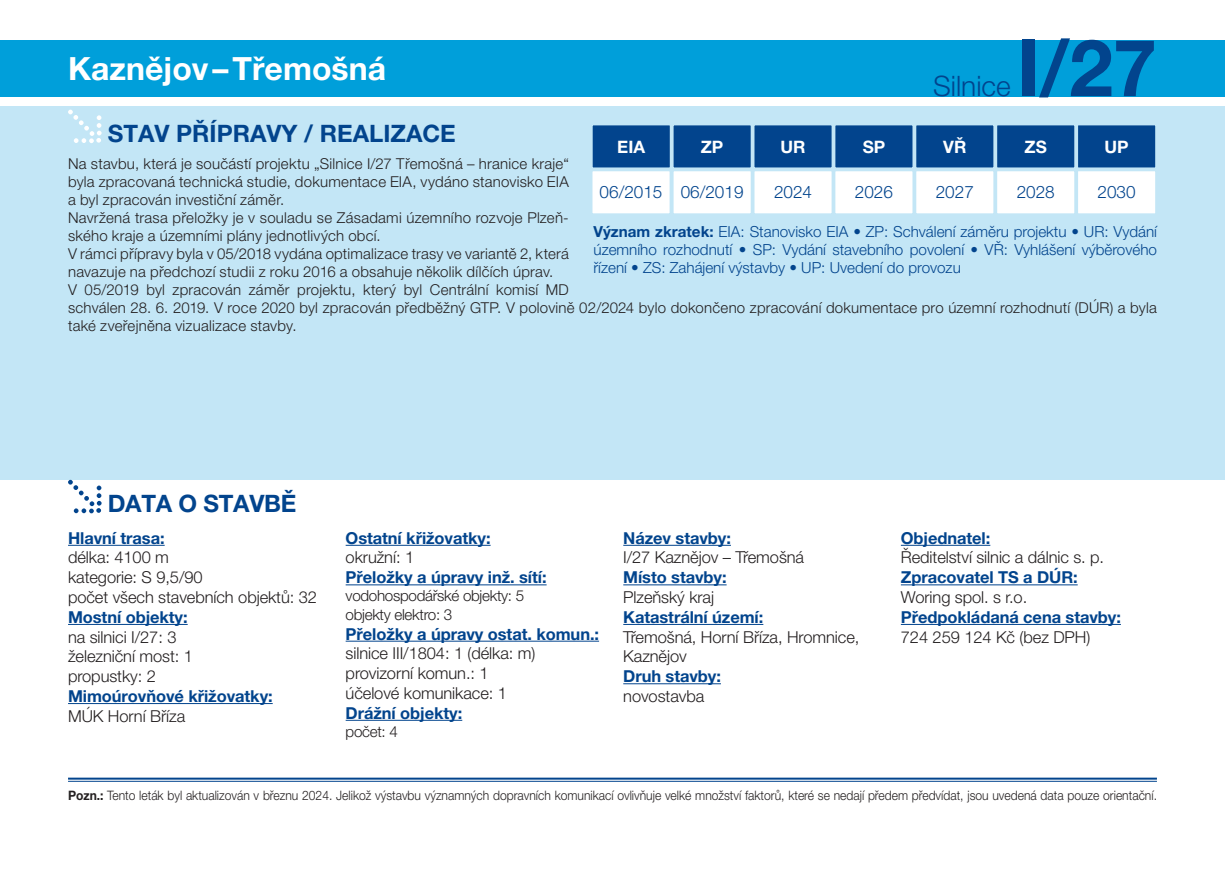
<style>
.page{position:relative;width:1225px;height:874px;background:#fff}
.page>*{position:absolute;margin:0;border:0;box-sizing:border-box;transform-origin:0 0}
.t1{font:700 78.8px "Helvetica Neue LT Pro";color:#02448d}
.t2{font:700 32px "Helvetica Neue LT Pro";color:#fff}
.t3{font:300 28.2px "Helvetica Neue LT Pro";color:#02448d}
.t4{font:700 24px "Helvetica Neue LT Pro";color:#02448d}
.t5{font:300 17.2px "Helvetica Neue LT Pro";color:#02448d}
.t6{font:700 17.2px "Helvetica Neue LT Pro";color:#fff}
.t7{font:300 16.4px/19.8px "Helvetica Neue LT Pro";letter-spacing:-.005em;color:#231f20}
.t8{font:700 16.4px "Helvetica Neue LT Pro";letter-spacing:-.005em;color:#02448d}
.t9{font:300 15.2px/18.2px "Helvetica Neue LT Pro";color:#02448d;text-align:justify}
.t10{font:300 15.2px/18.2px "Helvetica Neue LT Pro";letter-spacing:-.02em;color:#231f20}
.t11{font:300 15px/18px "Helvetica Neue LT Pro";letter-spacing:.015em;color:#231f20}
.t12{font:300 13px "Helvetica Neue LT Pro";color:#231f20;scale:.93 1}
.s1{font-weight:700}
</style>
<div class="page">
<div style="left:0;top:106px;width:1225px;height:373px;background:#c3e6f6"></div>
<svg style="left:68px;top:110px;width:34px;height:33px"></svg>
<div style="left:1077px;top:124px;width:79px;height:44px;background:#02448d"></div>
<div style="left:1076px;top:123px;width:81px;height:46px;border:2px solid #c3e6f6"></div>
<div style="left:915px;top:124px;width:79px;height:44px;background:#02448d"></div>
<div style="left:914px;top:123px;width:81px;height:46px;border:2px solid #c3e6f6"></div>
<div style="left:753px;top:124px;width:79px;height:44px;background:#02448d"></div>
<div style="left:752px;top:123px;width:81px;height:46px;border:2px solid #c3e6f6"></div>
<div style="left:996px;top:124px;width:79px;height:44px;background:#02448d"></div>
<div style="left:995px;top:123px;width:81px;height:46px;border:2px solid #c3e6f6"></div>
<div style="left:834px;top:124px;width:79px;height:44px;background:#02448d"></div>
<div style="left:833px;top:123px;width:81px;height:46px;border:2px solid #c3e6f6"></div>
<div style="left:672px;top:124px;width:79px;height:44px;background:#02448d"></div>
<div style="left:671px;top:123px;width:81px;height:46px;border:2px solid #c3e6f6"></div>
<div style="left:592px;top:124px;width:79px;height:44px;background:#02448d"></div>
<div style="left:591px;top:123px;width:80px;height:46px;border:2px solid #c3e6f6"></div>
<div style="left:1077px;top:170px;width:79px;height:44px;background:#fff"></div>
<div style="left:1076px;top:169px;width:81px;height:46px;border:2px solid #c3e6f6"></div>
<div style="left:915px;top:170px;width:79px;height:44px;background:#fff"></div>
<div style="left:914px;top:169px;width:81px;height:46px;border:2px solid #c3e6f6"></div>
<div style="left:753px;top:170px;width:79px;height:44px;background:#fff"></div>
<div style="left:752px;top:169px;width:81px;height:46px;border:2px solid #c3e6f6"></div>
<div style="left:996px;top:170px;width:79px;height:44px;background:#fff"></div>
<div style="left:995px;top:169px;width:81px;height:46px;border:2px solid #c3e6f6"></div>
<div style="left:834px;top:170px;width:79px;height:44px;background:#fff"></div>
<div style="left:833px;top:169px;width:81px;height:46px;border:2px solid #c3e6f6"></div>
<div style="left:672px;top:170px;width:79px;height:44px;background:#fff"></div>
<div style="left:671px;top:169px;width:81px;height:46px;border:2px solid #c3e6f6"></div>
<div style="left:591px;top:170px;width:79px;height:44px;background:#fff"></div>
<div style="left:590px;top:169px;width:81px;height:46px;border:2px solid #c3e6f6"></div>
<hr style="left:68px;top:777px;width:1089px;height:2px;background:#02448d">
<hr style="left:68px;top:780px;width:1089px;height:1px;background:#02448d">
<hr style="left:68px;top:544px;width:97px;height:1px;background:#02448d">
<hr style="left:68px;top:623px;width:120px;height:1px;background:#02448d">
<hr style="left:68px;top:702px;width:205px;height:1px;background:#02448d">
<hr style="left:346px;top:544px;width:144px;height:1px;background:#02448d">
<hr style="left:346px;top:584px;width:200px;height:1px;background:#02448d">
<hr style="left:346px;top:640px;width:253px;height:1px;background:#02448d">
<hr style="left:346px;top:719px;width:116px;height:1px;background:#02448d">
<hr style="left:623px;top:544px;width:108px;height:1px;background:#02448d">
<hr style="left:623px;top:584px;width:103px;height:1px;background:#02448d">
<hr style="left:623px;top:623px;width:140px;height:1px;background:#02448d">
<hr style="left:623px;top:683px;width:98px;height:1px;background:#02448d">
<hr style="left:901px;top:544px;width:89px;height:1px;background:#02448d">
<hr style="left:901px;top:584px;width:176px;height:1px;background:#02448d">
<hr style="left:901px;top:623px;width:220px;height:1px;background:#02448d">
<div style="left:0;top:40px;width:1225px;height:56px;background:#009fda"></div>
<svg style="left:68px;top:479px;width:34px;height:34px"></svg>
<h2 class="t2" style="left:68px;top:48px;width:319px">Kaznějov–Třemošná</h2>
<h3 class="t3" style="left:933px;top:69px;width:79px">Silnice</h3>
<h1 class="t1" style="left:1016px;top:19px;width:142px">I/27</h1>
<h3 class="t4" style="left:108px;top:119px;width:350px">STAV PŘÍPRAVY / REALIZACE</h3>
<p class="t6" style="left:617px;top:136px;width:29px">EIA</p>
<p class="t6" style="left:701px;top:136px;width:24px">ZP</p>
<p class="t6" style="left:780px;top:136px;width:27px">UR</p>
<p class="t6" style="left:862px;top:136px;width:24px">SP</p>
<p class="t6" style="left:943px;top:136px;width:25px">VŘ</p>
<p class="t6" style="left:1024px;top:136px;width:24px">ZS</p>
<p class="t6" style="left:1104px;top:136px;width:26px">UP</p>
<p class="t5" style="left:599px;top:182px;width:145px">06/2015 06/2019</p>
<p class="t5" style="left:774px;top:182px;width:40px">2024</p>
<p class="t5" style="left:855px;top:182px;width:40px">2026</p>
<p class="t5" style="left:935px;top:182px;width:40px">2027</p>
<p class="t5" style="left:1016px;top:182px;width:40px">2028</p>
<p class="t5" style="left:1097px;top:182px;width:40px">2030</p>
<p class="t11" style="left:68px;top:154px;width:1090px">Na stavbu, která je součástí projektu „Silnice I/27 Třemošná – hranice kraje“<br>byla zpracovaná technická studie, dokumentace EIA, vydáno stanovisko EIA<br>a byl zpracován investiční záměr.<br>Navržená trasa přeložky je v souladu se Zásadami územního rozvoje Plzeň-<br>ského kraje a územními plány jednotlivých obcí.<br>V rámci přípravy byla v 05/2018 vydána optimalizace trasy ve variantě 2, která<br>navazuje na předchozí studii z roku 2016 a obsahuje několik dílčích úprav.<br>V 05/2019 byl zpracován záměr projektu, který byl Centrální komisí MD<br>schválen 28. 6. 2019. V roce 2020 byl zpracován předběžný GTP. V polovině 02/2024 bylo dokončeno zpracování dokumentace pro územní rozhodnutí (DÚR) a byla také zveřejněna vizualizace stavby.</p>
<p class="t9" style="left:593px;top:222px;width:565px"><span class="s1">Význam zkratek:</span> EIA: Stanovisko EIA • ZP: Schválení záměru projektu • UR: Vydání územního rozhodnutí • SP: Vydání stavebního povolení • VŘ: Vyhlášení výběrového řízení • ZS: Zahájení výstavby • UP: Uvedení do provozu</p>
<h3 class="t4" style="left:108px;top:488px;width:190px">DATA O STAVBĚ</h3>
<p class="t8" style="left:68px;top:527px;width:98px">Hlavní trasa:</p>
<p class="t7" style="left:68px;top:547px;width:250px">délka: 4100 m<br>kategorie: S 9,5/90<br>počet všech stavebních objektů: 32</p>
<p class="t8" style="left:68px;top:606px;width:121px">Mostní objekty:</p>
<p class="t7" style="left:68px;top:626px;width:126px">na silnici I/27: 3 železniční most: 1 propustky: 2</p>
<p class="t8" style="left:68px;top:685px;width:206px">Mimoúrovňové křižovatky:</p>
<p class="t7" style="left:68px;top:705px;width:119px">MÚK Horní Bříza</p>
<p class="t8" style="left:346px;top:527px;width:146px">Ostatní křižovatky:</p>
<p class="t7" style="left:346px;top:547px;width:70px">okružní: 1</p>
<p class="t8" style="left:346px;top:567px;width:202px">Přeložky a úpravy inž. sítí:</p>
<p class="t10" style="left:346px;top:586px;width:180px">vodohospodářské objekty: 5 objekty elektro: 3</p>
<p class="t8" style="left:346px;top:623px;width:255px">Přeložky a úpravy ostat. komun.:</p>
<p class="t7" style="left:346px;top:643px;width:191px">silnice III/1804: 1 (délka: m) provizorní komun.: 1 účelové komunikace: 1</p>
<p class="t8" style="left:346px;top:702px;width:118px">Drážní objekty:</p>
<p class="t10" style="left:346px;top:721px;width:54px">počet: 4</p>
<p class="t8" style="left:623px;top:527px;width:109px">Název stavby:</p>
<p class="t7" style="left:623px;top:547px;width:182px">I/27 Kaznějov – Třemošná</p>
<p class="t8" style="left:623px;top:567px;width:105px">Místo stavby:</p>
<p class="t7" style="left:623px;top:586px;width:92px">Plzeňský kraj</p>
<p class="t8" style="left:623px;top:606px;width:142px">Katastrální území:</p>
<p class="t7" style="left:623px;top:626px;width:238px">Třemošná, Horní Bříza, Hromnice,<br>Kaznějov</p>
<p class="t8" style="left:623px;top:665px;width:99px">Druh stavby:</p>
<p class="t7" style="left:623px;top:685px;width:83px">novostavba</p>
<p class="t8" style="left:901px;top:527px;width:91px">Objednatel:</p>
<p class="t7" style="left:901px;top:547px;width:205px">Ředitelství silnic a dálnic s. p.</p>
<p class="t8" style="left:901px;top:567px;width:178px">Zpracovatel TS a DÚR:</p>
<p class="t7" style="left:901px;top:586px;width:128px">Woring spol. s r.o.</p>
<p class="t8" style="left:901px;top:606px;width:221px">Předpokládaná cena stavby:</p>
<p class="t7" style="left:901px;top:626px;width:191px">724 259 124 Kč (bez DPH)</p>
<p class="t12" style="left:68px;top:786px;width:1172px"><span class="s1">Pozn.:</span> Tento leták byl aktualizován v březnu 2024. Jelikož výstavbu významných dopravních komunikací ovlivňuje velké množství faktorů, které se nedají předem předvídat, jsou uvedená data pouze orientační.</p>
</div>
